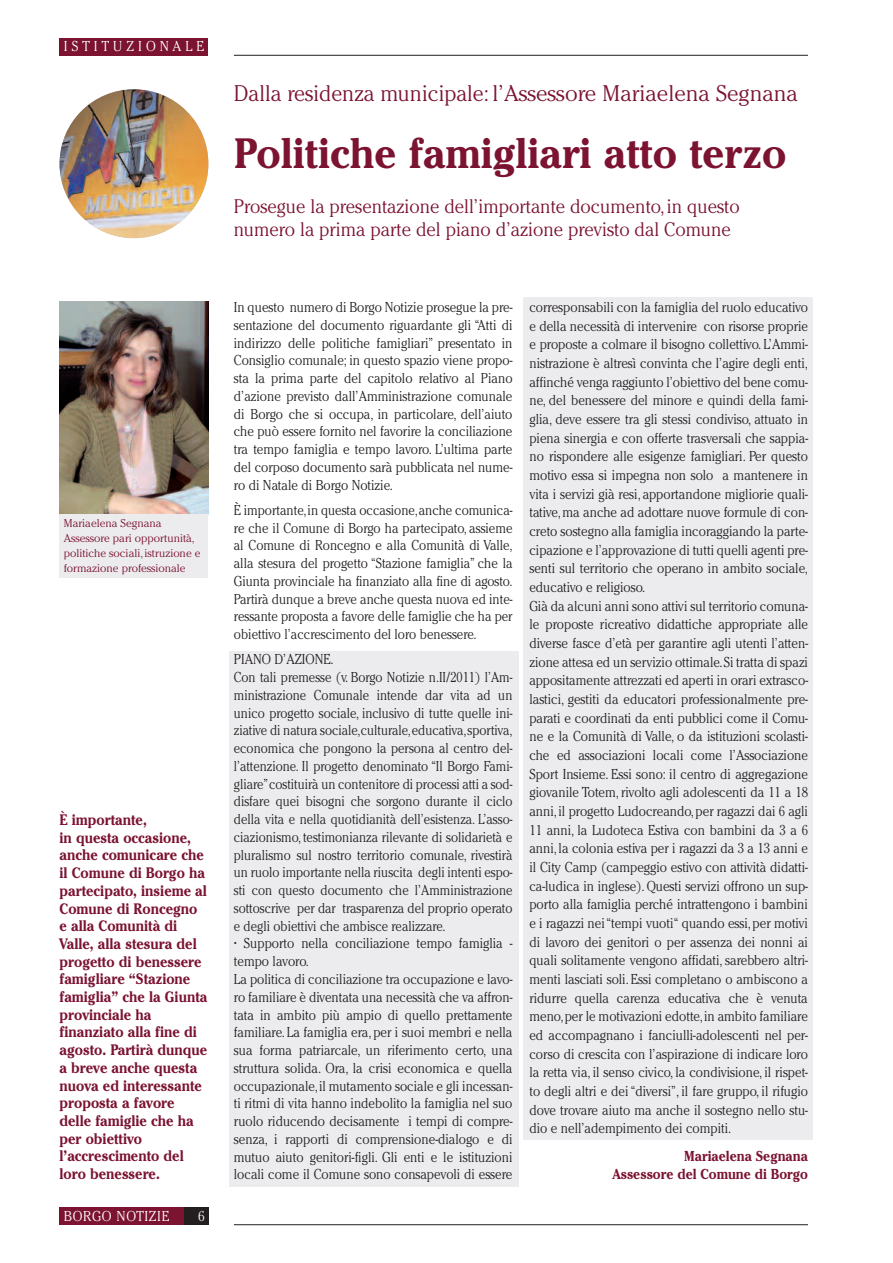
<style>
.page{position:relative;width:893px;height:1263px;background:#fff}
.page>*{position:absolute;margin:0;border:0;box-sizing:border-box;transform-origin:0 0}
.t1{font:700 42px "Cheltenham IT Cby BT";color:#7b1331;scale:.95 1}
.t2{font:300 22.5px "Cheltenham";color:#7b1331;scale:.95 1}
.t3{font:300 19.5px/22.5px "Cheltenham";color:#7b1331;scale:.94 1}
.t4{font:700 15px/17.7px "Cheltenham IT Cby BT";color:#7b1331;scale:.9 1}
.t5{font:300 14.25px/18.6px "Cheltenham";color:#231f20;scale:.9 1}
.t6{font:300 14.25px/17.7px "Cheltenham";color:#231f20;text-align:justify;scale:.89 1}
.t7{font:700 14.25px/18.6px "Cheltenham IT Cby BT";color:#7b1331;text-align:right;scale:.9 1}
.t8{font:300 14.25px "Cheltenham";letter-spacing:.305em;color:#fff;scale:.95 1}
.t9{font:300 14.25px "Cheltenham";letter-spacing:.05em;color:#fff;scale:.95 1}
.t10{font:300 14.25px "Cheltenham";letter-spacing:.285em;color:#fff;scale:.95 1}
.t11{font:300 11.25px/15px "Cheltenham";color:#7b1331}
</style>
<div class="page">
<div style="left:230px;top:651px;width:289px;height:535px;background:#ececee"></div>
<div style="left:523px;top:298px;width:289px;height:842px;background:#ececee"></div>
<hr style="left:234px;top:55px;width:574px;height:1px;background:#231f20">
<hr style="left:234px;top:1224px;width:574px;height:1px;background:#231f20">
<div style="left:60px;top:38px;width:148px;height:17px;background:#7b1331"></div>
<div style="left:60px;top:1208px;width:148px;height:17px;background:#7b1331"></div>
<div style="left:184px;top:1208px;width:24px;height:17px;background:#231f20"></div>
<img style="left:60px;top:302px;width:148px;height:212px">
<div style="left:60px;top:514px;width:148px;height:64px;background:#ececee"></div>
<img style="left:60px;top:89px;width:148px;height:149px;border-radius:50%">
<p class="t8" style="left:64px;top:40px;width:149px">ISTITUZIONALE</p>
<p class="t11" style="left:64px;top:516px;width:138px">Mariaelena Segnana<br>Assessore pari opportunità, politiche sociali, istruzione e formazione professionale</p>
<p class="t4" style="left:60px;top:812px;width:166px">È importante,<br>in questa occasione, anche comunicare che il Comune di Borgo ha partecipato, insieme al<br>Comune di Roncegno e alla Comunità di<br>Valle, alla stesura del progetto di benessere famigliare “Stazione famiglia” che la Giunta provinciale ha finanziato alla fine di agosto. Partirà dunque a breve anche questa nuova ed interessante proposta a favore delle famiglie che ha per obiettivo l’accrescimento del loro benessere.</p>
<p class="t9" style="left:64px;top:1210px;width:113px">BORGO NOTIZIE</p>
<p class="t10" style="left:198px;top:1210px;width:9px">6</p>
<h2 class="t2" style="left:234px;top:84px;width:595px">Dalla residenza municipale: l’Assessore Mariaelena Segnana</h2>
<h1 class="t1" style="left:234px;top:139px;width:583px">Politiche famigliari atto terzo</h1>
<h3 class="t3" style="left:234px;top:197px;width:540px">Prosegue la presentazione dell’importante documento, in questo numero la prima parte del piano d’azione previsto dal Comune</h3>
<p class="t5" style="left:234px;top:299px;width:311px;line-height:17.7px;text-align:justify">In questo numero di Borgo Notizie prosegue la pre&shy;sentazione del documento riguardante gli “Atti di indirizzo delle politiche famigliari” presentato in Consiglio comunale; in questo spazio viene propo&shy;sta la prima parte del capitolo relativo al Piano d’azione previsto dall’Amministrazione comunale di Borgo che si occupa, in particolare, dell’aiuto che può essere fornito nel favorire la conciliazione tra tempo famiglia e tempo lavoro. L’ultima parte del corposo documento sarà pubblicata nel nume&shy;ro di Natale di Borgo Notizie.</p>
<p class="t6" style="left:234px;top:502px;width:315px">È importante,in questa occasione,anche comunica&shy;re che il Comune di Borgo ha partecipato, assieme al Comune di Roncegno e alla Comunità di Valle, alla stesura del progetto “Stazione famiglia” che la Giunta provinciale ha finanziato alla fine di agosto.<br>Partirà dunque a breve anche questa nuova ed inte&shy;ressante proposta a favore delle famiglie che ha per obiettivo l’accrescimento del loro benessere.</p>
<p class="t5" style="left:234px;top:652px;width:311px;line-height:17.7px">PIANO D’AZIONE.<br>Con tali premesse (v. Borgo Notizie n.II/2011) l’Am&shy;ministrazione Comunale intende dar vita ad un unico progetto sociale, inclusivo di tutte quelle ini&shy;ziative di natura sociale,culturale,educativa,sportiva, economica che pongono la persona al centro del&shy;l’attenzione. Il progetto denominato “Il Borgo Fami&shy;gliare”costituirà un contenitore di processi atti a sod&shy;disfare quei bisogni che sorgono durante il ciclo della vita e nella quotidianità dell’esistenza. L’asso&shy;ciazionismo, testimonianza rilevante di solidarietà e pluralismo sul nostro territorio comunale, rivestirà un ruolo importante nella riuscita degli intenti espo&shy;sti con questo documento che l’Amministrazione sottoscrive per dar trasparenza del proprio operato e degli obiettivi che ambisce realizzare.</p>
<p class="t5" style="left:234px;top:936px;width:311px;line-height:17.7px">• Supporto nella conciliazione tempo famiglia - tempo lavoro.<br>La politica di conciliazione tra occupazione e lavo&shy;ro familiare è diventata una necessità che va affron&shy;tata in ambito più ampio di quello prettamente familiare. La famiglia era, per i suoi membri e nella sua forma patriarcale, un riferimento certo, una struttura solida. Ora, la crisi economica e quella occupazionale,il mutamento sociale e gli incessan&shy;ti ritmi di vita hanno indebolito la famiglia nel suo ruolo riducendo decisamente i tempi di compre&shy;senza, i rapporti di comprensione-dialogo e di mutuo aiuto genitori-figli. Gli enti e le istituzioni locali come il Comune sono consapevoli di essere</p>
<p class="t5" style="left:529px;top:299px;width:311px">corresponsabili con la famiglia del ruolo educativo e della necessità di intervenire con risorse proprie e proposte a colmare il bisogno collettivo. L’Ammi&shy;nistrazione è altresì convinta che l’agire degli enti, affinché venga raggiunto l’obiettivo del bene comu&shy;ne, del benessere del minore e quindi della fami&shy;glia, deve essere tra gli stessi condiviso, attuato in piena sinergia e con offerte trasversali che sappia&shy;no rispondere alle esigenze famigliari. Per questo motivo essa si impegna non solo a mantenere in vita i servizi già resi, apportandone migliorie quali&shy;tative, ma anche ad adottare nuove formule di con&shy;creto sostegno alla famiglia incoraggiando la parte&shy;cipazione e l’approvazione di tutti quelli agenti pre&shy;senti sul territorio che operano in ambito sociale, educativo e religioso.<br>Già da alcuni anni sono attivi sul territorio comuna&shy;le proposte ricreativo didattiche appropriate alle diverse fasce d’età per garantire agli utenti l’atten&shy;zione attesa ed un servizio ottimale.Si tratta di spazi appositamente attrezzati ed aperti in orari extrasco&shy;lastici, gestiti da educatori professionalmente pre&shy;parati e coordinati da enti pubblici come il Comu&shy;ne e la Comunità di Valle, o da istituzioni scolasti&shy;che ed associazioni locali come l’Associazione Sport Insieme. Essi sono: il centro di aggregazione giovanile Totem, rivolto agli adolescenti da 11 a 18 anni,il progetto Ludocreando,per ragazzi dai 6 agli 11 anni, la Ludoteca Estiva con bambini da 3 a 6 anni, la colonia estiva per i ragazzi da 3 a 13 anni e il City Camp (campeggio estivo con attività didatti&shy;ca-ludica in inglese). Questi servizi offrono un sup&shy;porto alla famiglia perché intrattengono i bambini e i ragazzi nei “tempi vuoti“ quando essi, per motivi di lavoro dei genitori o per assenza dei nonni ai quali solitamente vengono affidati, sarebbero altri&shy;menti lasciati soli. Essi completano o ambiscono a ridurre quella carenza educativa che è venuta meno,per le motivazioni edotte,in ambito familiare ed accompagnano i fanciulli-adolescenti nel per&shy;corso di crescita con l’aspirazione di indicare loro la retta via, il senso civico, la condivisione, il rispet&shy;to degli altri e dei “diversi”, il fare gruppo, il rifugio dove trovare aiuto ma anche il sostegno nello stu&shy;dio e nell’adempimento dei compiti.</p>
<p class="t7" style="left:613px;top:1148px;width:218px">Mariaelena Segnana<br>Assessore del Comune di Borgo</p>
</div>
